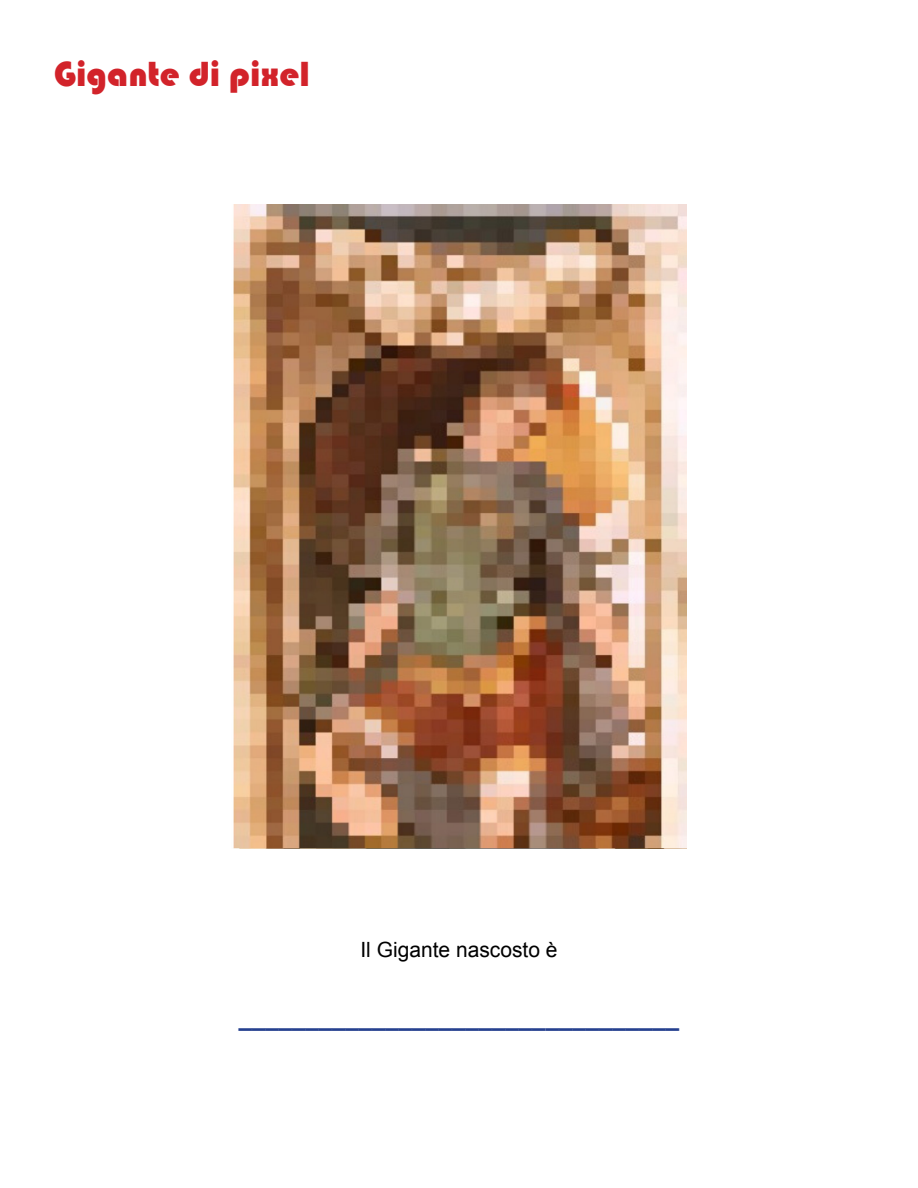
<style>
.page{position:relative;width:918px;height:1188px;background:#fff}
.page>*{position:absolute;margin:0;border:0;box-sizing:border-box;transform-origin:0 0}
.t1{font:36px "Bauhaus 93";color:#d2232a}
.t2{font:700 24px "Arial";color:#25408f}
.t3{font:21px "Arial";color:#000}
</style>
<div class="page">
<img style="left:233px;top:205px;width:453px;height:643px">
<h1 class="t1" style="left:54px;top:54px;width:257px">Gigante di pixel</h1>
<p class="t3" style="left:360px;top:936px;width:199px">Il Gigante nascosto è</p>
<p class="t2" style="left:239px;top:1002px;width:442px">_________________________________</p>
</div>
